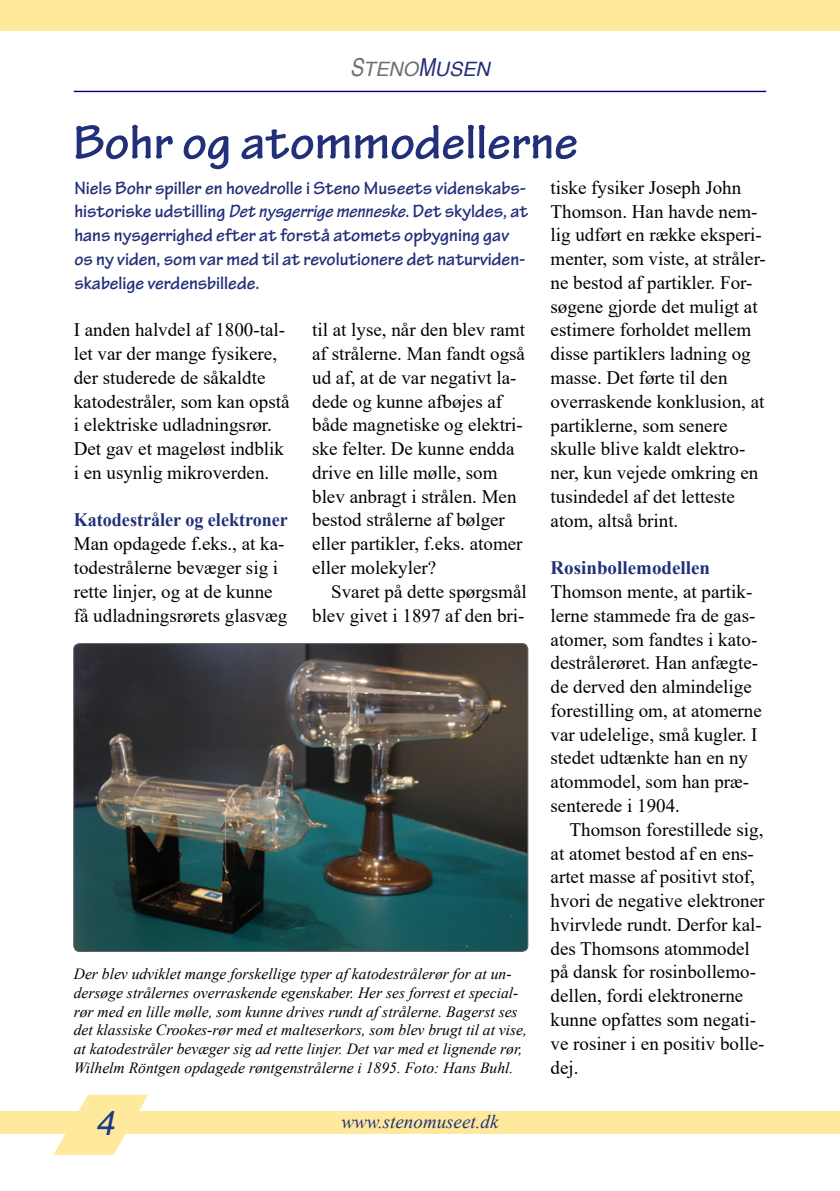
<style>
.page{position:relative;width:840px;height:1191px;background:#fff}
.page>*{position:absolute;margin:0;border:0;box-sizing:border-box;transform-origin:0 0}
.t1{font:700 51px "Tekton Pro";color:#222f79}
.t2{font:italic 34px "Helvetica";color:#1c3886}
.t3{font:italic 19.8px "Helvetica";color:#72706f}
.t4{font:19px/23.8px "Times New Roman";color:#000}
.t5{font:700 19px/23.8px "Tekton Pro";color:#222f79}
.t6{font:700 19px "Times New Roman";color:#222f79;scale:.95 1}
.t7{font:italic 19px "Times New Roman";color:#222f79}
.t8{font:700 19px "Times New Roman";color:#222f79}
.t9{font:italic 15.6px/18.6px "Times New Roman";color:#000}
.s1{font-size:24.8px}
.s2{font-size:24.8px;color:#222f79}
.s3{color:#222f79}
.s4{font-style:italic}
</style>
<div class="page">
<hr style="left:74px;top:91px;width:691px;height:1px;background:#00008b">
<div style="left:0;top:1111px;width:839px;height:23px;background:#ffe99c"></div>
<div style="left:0;top:0;width:839px;height:30px;background:#ffe99c"></div>
<svg style="left:54px;top:1094px;width:94px;height:60px"></svg>
<img style="left:75px;top:643px;width:452px;height:308px">
<div style="left:73px;top:643px;width:455px;height:309px;border:1px solid #5a5a5a;border-radius:6px"></div>
<p class="t3" style="left:350px;top:57px;width:141px"><span class="s1">S</span>TENO<span class="s2">M</span><span class="s3">USEN</span></p>
<h1 class="t1" style="left:73px;top:112px;width:506px">Bohr og atommodellerne</h1>
<p class="t5" style="left:74px;top:176px;width:455px">Niels Bohr spiller en hovedrolle i Steno Museets videnskabs&shy;historiske udstilling <span class="s4">Det nysgerrige menneske</span>. Det skyldes, at hans nysgerrighed efter at forstå atomets opbygning gav os ny viden, som var med til at revolutionere det naturviden&shy;skabelige verdensbillede.</p>
<p class="t4" style="left:312px;top:317px;width:214px">til at lyse, når den blev ramt af strålerne. Man fandt også ud af, at de var negativt la&shy;dede og kunne afbøjes af både magnetiske og elektri&shy;ske felter. De kunne endda drive en lille mølle, som blev anbragt i strålen. Men bestod strålerne af bølger eller partikler, f.eks. atomer eller molekyler?</p>
<p class="t4" style="left:312px;top:579px;width:216px;text-align:right">Svaret på dette spørgsmål blev givet i 1897 af den bri-</p>
<p class="t4" style="left:550px;top:175px;width:217px">tiske fysiker Joseph John<br>Thomson. Han havde nem&shy;lig udført en række eksperi&shy;menter, som viste, at stråler&shy;ne bestod af partikler. For&shy;søgene gjorde det muligt at estimere forholdet mellem disse partiklers ladning og masse. Det førte til den overraskende konklusion, at partiklerne, som senere skulle blive kaldt elektro&shy;ner, kun vejede omkring en tusindedel af det letteste atom, altså brint.</p>
<p class="t8" style="left:550px;top:554px;width:161px">Rosinbollemodellen</p>
<p class="t4" style="left:550px;top:579px;width:213px">Thomson mente, at partik&shy;lerne stammede fra de gas&shy;atomer, som fandtes i kato&shy;destrålerøret. Han anfægte&shy;de derved den almindelige forestilling om, at atomerne var udelelige, små kugler. I stedet udtænkte han en ny atommodel, som han præ&shy;senterede i 1904.</p>
<p class="t4" style="left:550px;top:817px;width:215px;text-indent:19px">Thomson forestillede sig, at atomet bestod af en ens&shy;artet masse af positivt stof, hvori de negative elektroner hvirvlede rundt. Derfor kal&shy;des Thomsons atommodel på dansk for rosinbollemo&shy;dellen, fordi elektronerne kunne opfattes som negati&shy;ve rosiner i en positiv bolle&shy;dej.</p>
<p class="t4" style="left:74px;top:317px;width:217px">I anden halvdel af 1800-tal&shy;let var der mange fysikere, der studerede de såkaldte katodestråler, som kan opstå i elektriske udladningsrør.<br>Det gav et mageløst indblik i en usynlig mikroverden.</p>
<p class="t6" style="left:74px;top:506px;width:227px">Katodestråler og elektroner</p>
<p class="t4" style="left:74px;top:531px;width:215px">Man opdagede f.eks., at ka&shy;todestrålerne bevæger sig i rette linjer, og at de kunne få udladningsrørets glasvæg</p>
<p class="t9" style="left:74px;top:964px;width:454px">Der blev udviklet mange forskellige typer af katodestrålerør for at un&shy;dersøge strålernes overraskende egenskaber. Her ses forrest et special&shy;rør med en lille mølle, som kunne drives rundt af strålerne. Bagerst ses det klassiske Crookes-rør med et malteserkors, som blev brugt til at vise, at katodestråler bevæger sig ad rette linjer. Det var med et lignende rør, Wilhelm Röntgen opdagede røntgenstrålerne i 1895. Foto: Hans Buhl.</p>
<h2 class="t2" style="left:95px;top:1103px;width:20px">4</h2>
<p class="t7" style="left:341px;top:1108px;width:158px">www.stenomuseet.dk</p>
</div>
